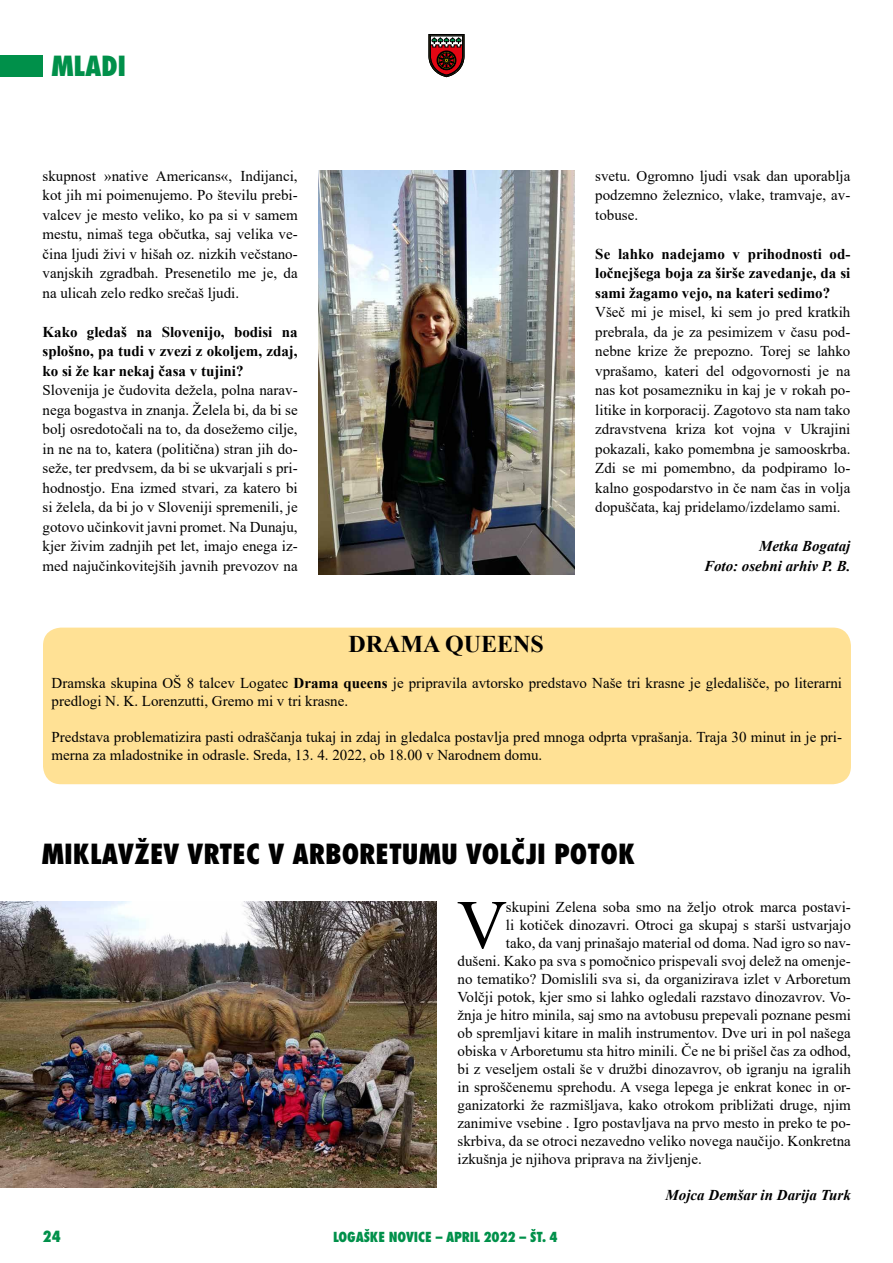
<style>
.page{position:relative;width:893px;height:1263px;background:#fff}
.page>*{position:absolute;margin:0;border:0;box-sizing:border-box;transform-origin:0 0}
.t1{font:69.3px "Times New Roman";color:#000}
.t2{font:800 condensed 27px "Futura LT Pro";color:#000}
.t3{font:800 condensed 27px "Futura LT Pro";letter-spacing:-.01em;color:#00904a}
.t4{font:700 24px "Times New Roman";color:#000}
.t5{font:15px/19.5px "Times New Roman";color:#000;text-align:justify}
.t6{font:700 15px/19.5px "Times New Roman";color:#000;text-align:justify}
.t7{font:italic 700 15px/19.5px "Times New Roman";color:#000;text-align:right}
.t8{font:800 condensed 15px "Futura LT Pro";color:#00904a}
.t9{font:800 condensed 13.5px "Futura LT Pro";letter-spacing:-.01em;color:#00904a}
.s1{font-weight:700}
</style>
<div class="page">
<svg style="left:429px;top:34px;width:35px;height:43px;background:#7c3e3c"></svg>
<div style="left:0;top:56px;width:43px;height:21px;background:#00904a"></div>
<img style="left:0;top:901px;width:436px;height:286px">
<div style="left:43px;top:628px;width:808px;height:156px;background:#ffe195;border-radius:18px"></div>
<img style="left:319px;top:170px;width:255px;height:404px">
<h2 class="t3" style="left:52px;top:49px;width:76px">MLADI</h2>
<p class="t5" style="left:43px;top:165px;width:257px">skupnost »native Americans«, Indijanci, kot jih mi poimenujemo. Po številu prebi&shy;valcev je mesto veliko, ko pa si v samem mestu, nimaš tega občutka, saj velika ve&shy;čina ljudi živi v hišah oz. nizkih večstano&shy;vanjskih zgradbah. Presenetilo me je, da na ulicah zelo redko srečaš ljudi.</p>
<p class="t6" style="left:43px;top:321px;width:257px">Kako gledaš na Slovenijo, bodisi na splošno, pa tudi v zvezi z okoljem, zdaj, ko si že kar nekaj časa v tujini?</p>
<p class="t5" style="left:43px;top:380px;width:257px">Slovenija je čudovita dežela, polna narav&shy;nega bogastva in znanja. Želela bi, da bi se bolj osredotočali na to, da dosežemo cilje, in ne na to, katera (politična) stran jih do&shy;seže, ter predvsem, da bi se ukvarjali s pri&shy;hodnostjo. Ena izmed stvari, za katero bi si želela, da bi jo v Sloveniji spremenili, je gotovo učinkovit javni promet. Na Dunaju, kjer živim zadnjih pet let, imajo enega iz&shy;med najučinkovitejših javnih prevozov na</p>
<p class="t5" style="left:595px;top:165px;width:257px">svetu. Ogromno ljudi vsak dan uporablja podzemno železnico, vlake, tramvaje, av&shy;tobuse.</p>
<p class="t6" style="left:595px;top:243px;width:257px">Se lahko nadejamo v prihodnosti od&shy;ločnejšega boja za širše zavedanje, da si sami žagamo vejo, na kateri sedimo?</p>
<p class="t5" style="left:595px;top:302px;width:257px">Všeč mi je misel, ki sem jo pred kratkih prebrala, da je za pesimizem v času pod&shy;nebne krize že prepozno. Torej se lahko vprašamo, kateri del odgovornosti je na nas kot posamezniku in kaj je v rokah po&shy;litike in korporacij. Zagotovo sta nam tako zdravstvena kriza kot vojna v Ukrajini pokazali, kako pomembna je samooskrba.<br>Zdi se mi pomembno, da podpiramo lo&shy;kalno gospodarstvo in če nam čas in volja dopuščata, kaj pridelamo/izdelamo sami.</p>
<p class="t7" style="left:704px;top:536px;width:148px">Metka Bogataj<br>Foto: osebni arhiv P. B.</p>
<h3 class="t4" style="left:348px;top:627px;width:197px">DRAMA QUEENS</h3>
<p class="t5" style="left:52px;top:674px;width:792px;line-height:18px">Dramska skupina OŠ 8 talcev Logatec <span class="s1">Drama queens</span> je pripravila avtorsko predstavo Naše tri krasne je gledališče, po literarni predlogi N. K. Lorenzutti, Gremo mi v tri krasne.</p>
<p class="t5" style="left:52px;top:728px;width:792px;line-height:18px">Predstava problematizira pasti odraščanja tukaj in zdaj in gledalca postavlja pred mnoga odprta vprašanja. Traja 30 minut in je pri&shy;merna za mladostnike in odrasle. Sreda, 13. 4. 2022, ob 18.00 v Narodnem domu.</p>
<h2 class="t2" style="left:42px;top:837px;width:595px">MIKLAVŽEV VRTEC V ARBORETUMU VOLČJI POTOK</h2>
<h1 class="t1" style="left:457px;top:876px;width:52px">V</h1>
<p class="t5" style="left:506px;top:897px;width:347px">skupini Zelena soba smo na željo otrok marca postavi-</p>
<p class="t5" style="left:506px;top:915px;width:347px">li kotiček dinozavri. Otroci ga skupaj s starši ustvarjajo</p>
<p class="t5" style="left:506px;top:933px;width:347px">tako, da vanj prinašajo material od doma. Nad igro so nav-</p>
<p class="t5" style="left:458px;top:951px;width:395px">dušeni. Kako pa sva s pomočnico prispevali svoj delež na omenje-</p>
<p class="t5" style="left:458px;top:969px;width:395px">no tematiko? Domislili sva si, da organizirava izlet v Arboretum</p>
<p class="t5" style="left:458px;top:987px;width:395px">Volčji potok, kjer smo si lahko ogledali razstavo dinozavrov. Vo-</p>
<p class="t5" style="left:458px;top:1005px;width:395px">žnja je hitro minila, saj smo na avtobusu prepevali poznane pesmi</p>
<p class="t5" style="left:458px;top:1023px;width:395px">ob spremljavi kitare in malih instrumentov. Dve uri in pol našega</p>
<p class="t5" style="left:458px;top:1041px;width:395px">obiska v Arboretumu sta hitro minili. Če ne bi prišel čas za odhod,</p>
<p class="t5" style="left:458px;top:1059px;width:395px">bi z veseljem ostali še v družbi dinozavrov, ob igranju na igralih</p>
<p class="t5" style="left:458px;top:1077px;width:395px">in sproščenemu sprehodu. A vsega lepega je enkrat konec in or-</p>
<p class="t5" style="left:458px;top:1095px;width:395px">ganizatorki že razmišljava, kako otrokom približati druge, njim</p>
<p class="t5" style="left:458px;top:1113px;width:395px">zanimive vsebine . Igro postavljava na prvo mesto in preko te po-</p>
<p class="t5" style="left:458px;top:1131px;width:395px">skrbiva, da se otroci nezavedno veliko novega naučijo. Konkretna</p>
<p class="t5" style="left:458px;top:1149px;width:246px">izkušnja je njihova priprava na življenje.</p>
<p class="t7" style="left:666px;top:1185px;width:187px">Mojca Demšar in Darija Turk</p>
<p class="t8" style="left:43px;top:1227px;width:20px">24</p>
<p class="t9" style="left:333px;top:1229px;width:226px">LOGAŠKE NOVICE – APRIL 2022 – ŠT. 4</p>
</div>
